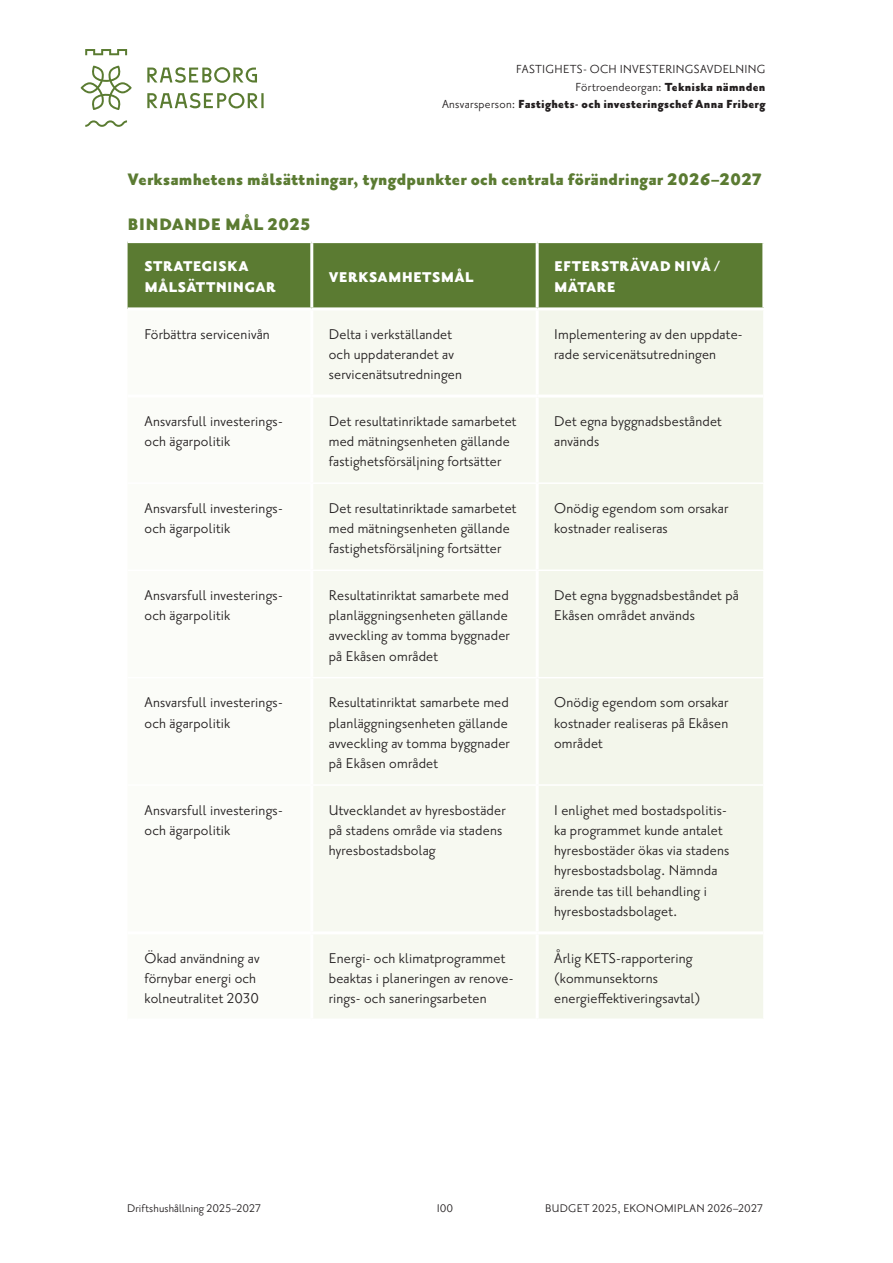
<style>
.page{position:relative;width:893px;height:1263px;background:#fff}
.page>*{position:absolute;margin:0;border:0;box-sizing:border-box;transform-origin:0 0}
.t1{font:900 20.25px "Priori Sans OT";letter-spacing:.01em;color:#5b7b32}
.t2{font:17.25px/20.2px "Priori Sans OT";letter-spacing:.01em;color:#231f20}
.t3{font:900 17.25px/20.7px "Priori Sans OT";letter-spacing:.01em;color:#fff}
.t4{font:14.25px/17.2px "Priori Sans OT";letter-spacing:.02em;color:#231f20;text-align:right}
.t5{font:13.5px "Priori Sans OT";letter-spacing:.01em;color:#231f20}
.s1{font-weight:900}
</style>
<div class="page">
<svg style="left:81px;top:49px;width:183px;height:78px"></svg>
<div style="left:128px;top:243px;width:634px;height:64px;background:#5b7b32"></div>
<div style="left:313px;top:311px;width:222px;height:707px;background:#f7f9f1"></div>
<div style="left:539px;top:310px;width:224px;height:708px;background:#f3f6eb"></div>
<hr style="left:312px;top:482px;width:225px;height:2px;background:#fff">
<hr style="left:537px;top:482px;width:228px;height:2px;background:#fff">
<hr style="left:312px;top:569px;width:225px;height:2px;background:#fff">
<hr style="left:537px;top:569px;width:228px;height:2px;background:#fff">
<hr style="left:312px;top:677px;width:225px;height:1px;background:#fff">
<hr style="left:537px;top:677px;width:228px;height:1px;background:#fff">
<hr style="left:312px;top:784px;width:225px;height:2px;background:#fff">
<hr style="left:537px;top:784px;width:228px;height:2px;background:#fff">
<hr style="left:310px;top:243px;width:3px;height:64px;background:#fff">
<hr style="left:536px;top:243px;width:3px;height:64px;background:#fff">
<hr style="left:312px;top:931px;width:225px;height:3px;background:#fff">
<hr style="left:537px;top:931px;width:226px;height:3px;background:#fff">
<hr style="left:312px;top:395px;width:225px;height:3px;background:#fff">
<hr style="left:537px;top:395px;width:226px;height:3px;background:#fff">
<p class="t4" style="left:442px;top:61px;width:325px">FASTIGHETS- OCH INVESTERINGSAVDELNING<br>Förtroendeorgan: <span class="s1">Tekniska nämnden<br></span>Ansvarsperson: <span class="s1">Fastighets- och investeringschef Anna Friberg</span></p>
<p class="t1" style="left:128px;top:169px;width:636px">Verksamhetens målsättningar, tyngdpunkter och centrala förändringar 2026–2027</p>
<p class="t1" style="left:128px;top:214px;width:184px">BINDANDE MÅL 2025</p>
<p class="t3" style="left:145px;top:256px;width:133px">STRATEGISKA<br>MÅLSÄTTNINGAR</p>
<p class="t3" style="left:329px;top:267px;width:146px">VERKSAMHETSMÅL</p>
<p class="t3" style="left:554px;top:256px;width:167px">EFTERSTRÄVAD NIVÅ /<br>MÄTARE</p>
<p class="t2" style="left:145px;top:324px;width:127px">Förbättra servicenivån</p>
<p class="t2" style="left:329px;top:324px;width:135px">Delta i verkställandet och uppdaterandet av servicenätsutredningen</p>
<p class="t2" style="left:554px;top:324px;width:190px">Implementering av den uppdate&shy;rade servicenätsutredningen</p>
<p class="t2" style="left:145px;top:411px;width:140px">Ansvarsfull investerings&shy;och ägarpolitik</p>
<p class="t2" style="left:329px;top:411px;width:189px">Det resultatinriktade samarbetet med mätningsenheten gällande fastighetsförsäljning fortsätter</p>
<p class="t2" style="left:554px;top:411px;width:169px">Det egna byggnadsbeståndet används</p>
<p class="t2" style="left:145px;top:498px;width:140px">Ansvarsfull investerings&shy;och ägarpolitik</p>
<p class="t2" style="left:329px;top:498px;width:189px">Det resultatinriktade samarbetet med mätningsenheten gällande fastighetsförsäljning fortsätter</p>
<p class="t2" style="left:554px;top:498px;width:176px">Onödig egendom som orsakar kostnader realiseras</p>
<p class="t2" style="left:145px;top:585px;width:140px">Ansvarsfull investerings&shy;och ägarpolitik</p>
<p class="t2" style="left:329px;top:585px;width:183px;text-align:justify">Resultatinriktat samarbete med planläggningsenheten gällande avveckling av tomma byggnader på Ekåsen området</p>
<p class="t2" style="left:554px;top:585px;width:186px">Det egna byggnadsbeståndet på<br>Ekåsen området används</p>
<p class="t2" style="left:145px;top:693px;width:140px">Ansvarsfull investerings&shy;och ägarpolitik</p>
<p class="t2" style="left:329px;top:693px;width:183px;text-align:justify">Resultatinriktat samarbete med planläggningsenheten gällande avveckling av tomma byggnader på Ekåsen området</p>
<p class="t2" style="left:554px;top:693px;width:176px;text-align:justify">Onödig egendom som orsakar kostnader realiseras på Ekåsen området</p>
<p class="t2" style="left:145px;top:800px;width:140px">Ansvarsfull investerings&shy;och ägarpolitik</p>
<p class="t2" style="left:329px;top:800px;width:178px">Utvecklandet av hyresbostäder på stadens område via stadens hyresbostadsbolag</p>
<p class="t2" style="left:554px;top:800px;width:177px">I enlighet med bostadspolitis&shy;ka programmet kunde antalet hyresbostäder ökas via stadens hyresbostadsbolag. Nämnda ärende tas till behandling i hyresbostadsbolaget.</p>
<p class="t2" style="left:145px;top:948px;width:116px">Ökad användning av förnybar energi och kolneutralitet 2030</p>
<p class="t2" style="left:329px;top:948px;width:186px">Energi- och klimatprogrammet beaktas i planeringen av renove&shy;rings- och saneringsarbeten</p>
<p class="t2" style="left:554px;top:948px;width:148px">Årlig KETS-rapportering (kommunsektorns energieffektiveringsavtal)</p>
<p class="t5" style="left:127px;top:1201px;width:135px">Driftshushållning 2025–2027</p>
<p class="t5" style="left:437px;top:1201px;width:18px">100</p>
<p class="t5" style="left:545px;top:1201px;width:219px">BUDGET 2025, EKONOMIPLAN 2026–2027</p>
</div>
